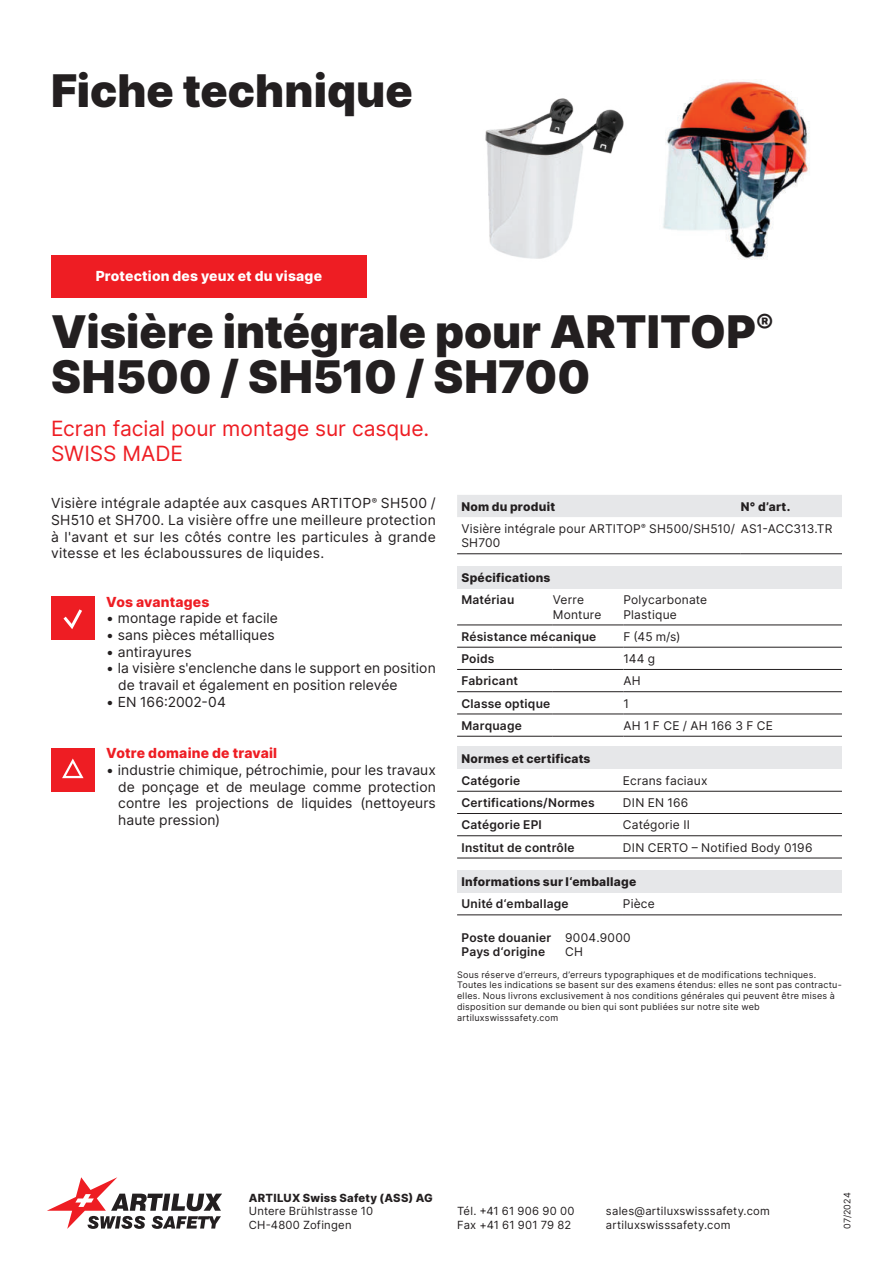
<style>
.page{position:relative;width:893px;height:1263px;background:#fff}
.page>*{position:absolute;margin:0;border:0;box-sizing:border-box;transform-origin:0 0}
.t1{font:900 45px/45px "Inter";color:#231f20}
.t2{font:21px/25.2px "Inter";color:#ee1d23}
.t3{font:13.8px/16.6px "Inter";letter-spacing:.01em;color:#231f20;text-align:justify}
.t4{font:800 13.8px "Inter";letter-spacing:.015em;color:#ee1d23}
.t5{font:800 13.8px "Inter";letter-spacing:.015em;color:#fff}
.t6{font:12px/14.4px "Inter";letter-spacing:.015em;color:#231f20}
.t7{font:600 12px/14.4px "Inter";letter-spacing:.02em;color:#231f20}
.t8{font:800 12px "Inter";letter-spacing:.02em;color:#231f20}
.t9{font:11.25px/13.5px "Inter";letter-spacing:.02em;color:#231f20}
.t10{font:800 11.25px "Inter";letter-spacing:.025em;color:#231f20}
.t11{font:9px/10.8px "Inter";letter-spacing:.025em;color:#231f20}
.s1{font-weight:400}
</style>
<div class="page">
<svg style="left:47px;top:1177px;width:174px;height:52px"></svg>
<div style="left:51px;top:255px;width:316px;height:43px;background:#ee1d23"></div>
<div style="left:51px;top:596px;width:44px;height:44px;background:#ee1d23"></div>
<svg style="left:63px;top:609px;width:19px;height:20px"></svg>
<div style="left:51px;top:748px;width:44px;height:44px;background:#ee1d23"></div>
<svg style="left:62px;top:758px;width:22px;height:20px"></svg>
<div style="left:457px;top:495px;width:385px;height:22px;background:#e6e7e9"></div>
<hr style="left:457px;top:553px;width:284px;height:1px;background:#231f20">
<hr style="left:741px;top:553px;width:101px;height:1px;background:#231f20">
<div style="left:457px;top:566px;width:385px;height:22px;background:#e6e7e9"></div>
<hr style="left:457px;top:625px;width:96px;height:1px;background:#231f20">
<hr style="left:553px;top:625px;width:70px;height:1px;background:#231f20">
<hr style="left:623px;top:625px;width:219px;height:1px;background:#231f20">
<hr style="left:457px;top:647px;width:96px;height:1px;background:#231f20">
<hr style="left:553px;top:647px;width:70px;height:1px;background:#231f20">
<hr style="left:623px;top:647px;width:219px;height:1px;background:#231f20">
<hr style="left:457px;top:669px;width:96px;height:1px;background:#231f20">
<hr style="left:553px;top:669px;width:70px;height:1px;background:#231f20">
<hr style="left:623px;top:669px;width:219px;height:1px;background:#231f20">
<hr style="left:457px;top:691px;width:96px;height:1px;background:#231f20">
<hr style="left:553px;top:691px;width:70px;height:1px;background:#231f20">
<hr style="left:623px;top:691px;width:219px;height:1px;background:#231f20">
<hr style="left:457px;top:714px;width:96px;height:1px;background:#231f20">
<hr style="left:553px;top:714px;width:70px;height:1px;background:#231f20">
<hr style="left:623px;top:714px;width:219px;height:1px;background:#231f20">
<hr style="left:457px;top:736px;width:96px;height:1px;background:#231f20">
<hr style="left:553px;top:736px;width:70px;height:1px;background:#231f20">
<hr style="left:623px;top:736px;width:219px;height:1px;background:#231f20">
<div style="left:457px;top:747px;width:385px;height:22px;background:#e6e7e9"></div>
<hr style="left:457px;top:791px;width:166px;height:1px;background:#231f20">
<hr style="left:623px;top:791px;width:219px;height:1px;background:#231f20">
<hr style="left:457px;top:813px;width:166px;height:1px;background:#231f20">
<hr style="left:623px;top:813px;width:219px;height:1px;background:#231f20">
<hr style="left:457px;top:835px;width:166px;height:1px;background:#231f20">
<hr style="left:623px;top:835px;width:219px;height:1px;background:#231f20">
<hr style="left:457px;top:858px;width:166px;height:1px;background:#231f20">
<hr style="left:623px;top:858px;width:219px;height:1px;background:#231f20">
<div style="left:457px;top:870px;width:385px;height:22px;background:#e6e7e9"></div>
<hr style="left:457px;top:914px;width:166px;height:1px;background:#231f20">
<hr style="left:623px;top:914px;width:219px;height:1px;background:#231f20">
<img style="left:663px;top:79px;width:147px;height:181px">
<img style="left:485px;top:98px;width:139px;height:161px">
<h1 class="t1" style="left:51px;top:72px;width:363px">Fiche technique</h1>
<p class="t5" style="left:96px;top:271px;width:228px">Protection des yeux et du visage</p>
<h1 class="t1" style="left:51px;top:312px;width:724px">Visière intégrale pour ARTITOP<sup>®<br></sup>SH500 / SH510 / SH700</h1>
<h2 class="t2" style="left:51px;top:417px;width:380px">Ecran facial pour montage sur casque.<br>SWISS MADE</h2>
<p class="t3" style="left:51px;top:496px;width:386px">Visière intégrale adaptée aux casques ARTITOP<sup>®</sup> SH500 / SH510 et SH700. La visière offre une meilleure protection à l'avant et sur les côtés contre les particules à grande vitesse et les éclaboussures de liquides.</p>
<p class="t4" style="left:106px;top:596px;width:105px">Vos avantages</p>
<p class="t3" style="left:106px;top:611px;width:173px">• montage rapide et facile</p>
<p class="t3" style="left:106px;top:628px;width:170px">• sans pièces métalliques</p>
<p class="t3" style="left:106px;top:644px;width:87px">• antirayures</p>
<p class="t3" style="left:118px;top:661px;width:319px;text-indent:-12px">• la visière s'enclenche dans le support en position de travail et également en position relevée</p>
<p class="t3" style="left:106px;top:694px;width:121px">• EN 166:2002-04</p>
<p class="t8" style="left:461px;top:501px;width:95px">Nom du produit</p>
<p class="t8" style="left:741px;top:501px;width:51px">N° d’art.</p>
<p class="t6" style="left:461px;top:522px;width:275px">Visière intégrale pour ARTITOP<sup>®</sup> SH500/SH510/<br>SH700</p>
<p class="t6" style="left:741px;top:521px;width:93px">AS1-ACC313.TR</p>
<p class="t8" style="left:461px;top:573px;width:91px">Spécifications</p>
<p class="t7" style="left:461px;top:593px;width:54px">Matériau</p>
<p class="t6" style="left:553px;top:593px;width:50px">Verre<br>Monture</p>
<p class="t6" style="left:623px;top:593px;width:85px">Polycarbonate<br>Plastique</p>
<p class="t7" style="left:461px;top:630px;width:136px">Résistance mécanique</p>
<p class="t6" style="left:623px;top:629px;width:59px">F (45 m/s)</p>
<p class="t7" style="left:461px;top:652px;width:35px">Poids</p>
<p class="t6" style="left:623px;top:651px;width:33px">144 g</p>
<p class="t7" style="left:461px;top:675px;width:58px">Fabricant</p>
<p class="t6" style="left:623px;top:675px;width:19px">AH</p>
<p class="t7" style="left:461px;top:697px;width:90px">Classe optique</p>
<p class="t6" style="left:623px;top:697px;width:7px">1</p>
<p class="t7" style="left:461px;top:719px;width:62px">Marquage</p>
<p class="t6" style="left:623px;top:718px;width:151px">AH 1 F CE / AH 166 3 F CE</p>
<p class="t8" style="left:461px;top:753px;width:131px">Normes et certificats</p>
<p class="t7" style="left:461px;top:774px;width:60px">Catégorie</p>
<p class="t6" style="left:623px;top:774px;width:86px">Ecrans faciaux</p>
<p class="t7" style="left:461px;top:796px;width:135px">Certifications/Normes</p>
<p class="t6" style="left:623px;top:796px;width:67px">DIN EN 166</p>
<p class="t7" style="left:461px;top:819px;width:82px">Catégorie EPI</p>
<p class="t6" style="left:623px;top:817px;width:69px">Catégorie II</p>
<p class="t7" style="left:461px;top:841px;width:115px">Institut de contrôle</p>
<p class="t6" style="left:623px;top:840px;width:191px">DIN CERTO – Notified Body 0196</p>
<p class="t8" style="left:461px;top:877px;width:176px">Informations sur l‘emballage</p>
<p class="t7" style="left:461px;top:898px;width:109px">Unité d‘emballage</p>
<p class="t6" style="left:623px;top:898px;width:33px">Pièce</p>
<p class="t7" style="left:462px;top:931px;width:171px">Poste douanier <span class="s1">9004.9000<br></span>Pays d‘origine</p>
<p class="t4" style="left:106px;top:748px;width:172px">Votre domaine de travail</p>
<p class="t3" style="left:118px;top:763px;width:319px;text-indent:-12px">• industrie chimique, pétrochimie, pour les travaux de ponçage et de meulage comme protection contre les projections de liquides (nettoyeurs haute pression)</p>
<p class="t6" style="left:565px;top:944px;width:19px">CH</p>
<p class="t11" style="left:457px;top:969px;width:386px">Sous réserve d’erreurs, d’erreurs typographiques et de modifications techniques.<br>Toutes les indications se basent sur des examens étendus: elles ne sont pas contractu&shy;elles. Nous livrons exclusivement à nos conditions générales qui peuvent être mises à disposition sur demande ou bien qui sont publiées sur notre site web artiluxswisssafety.com</p>
<p class="t10" style="left:249px;top:1190px;width:186px">ARTILUX Swiss Safety (ASS) AG</p>
<p class="t9" style="left:249px;top:1205px;width:126px">Untere Brühlstrasse 10<br>CH-4800 Zofingen</p>
<p class="t9" style="left:457px;top:1204px;width:119px">Tél. +41 61 906 90 00<br>Fax +41 61 901 79 82</p>
<p class="t9" style="left:606px;top:1204px;width:165px">sales@artiluxswisssafety.com artiluxswisssafety.com</p>
<p class="t11" style="left:842px;top:1229px;width:38px;rotate:-90deg">07/2024</p>
</div>
